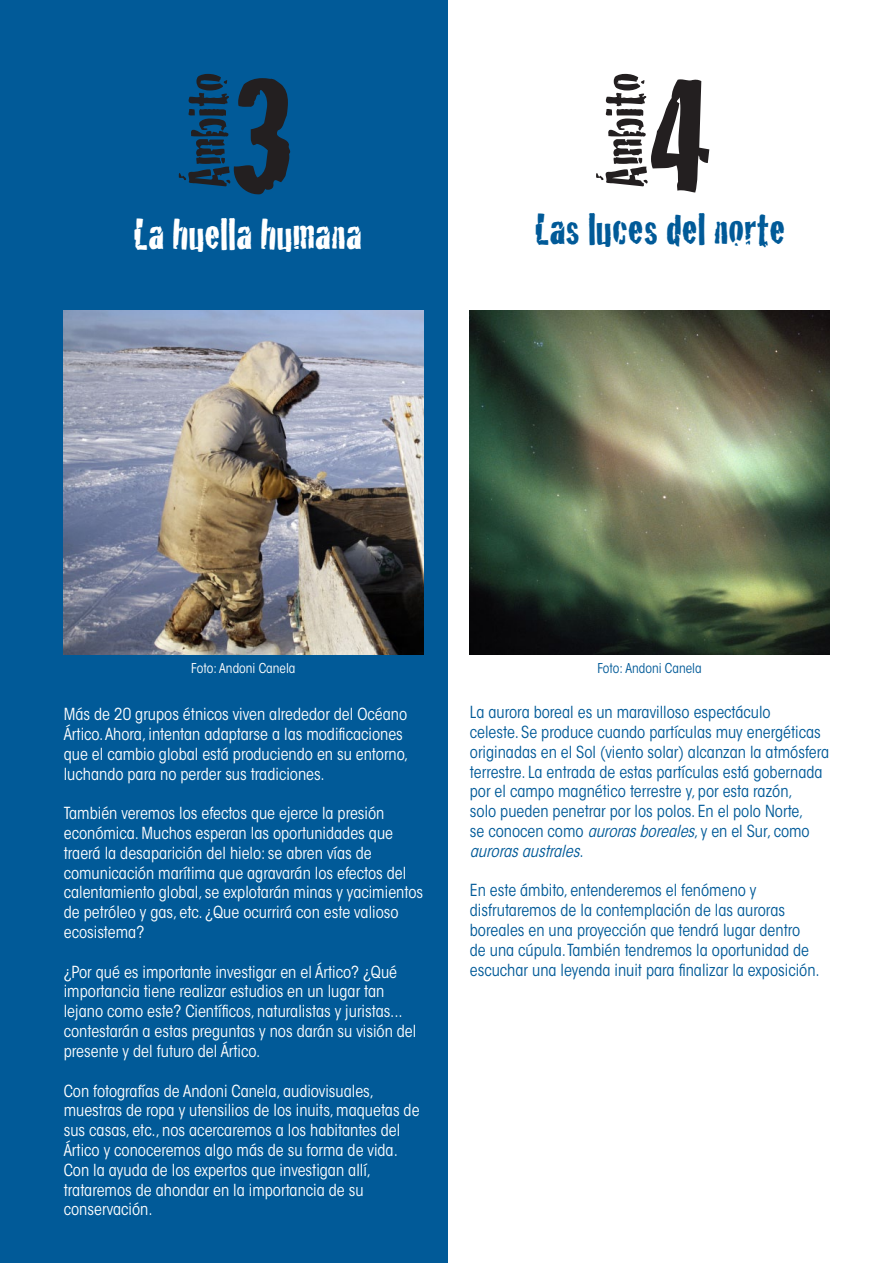
<style>
.page{position:relative;width:893px;height:1263px;background:#fff}
.page>*{position:absolute;margin:0;border:0;box-sizing:border-box;transform-origin:0 0}
.t1{font:174.6px "Cracked";color:#231f20}
.t2{font:55.35px "Cracked";color:#231f20}
.t3{font:45px "Cracked";color:#015a98}
.t4{font:45px "Cracked";color:#fff}
.t5{font:condensed 16.5px/19.8px "ITC Avant Garde Std";color:#fff}
.t6{font:condensed 16.5px/19.8px "ITC Avant Garde Std";color:#015a98}
.t7{font:condensed 13.5px "ITC Avant Garde Std";color:#fff}
.t8{font:condensed 13.5px "ITC Avant Garde Std";color:#015a98}
.s1{font-style:italic}
</style>
<div class="page">
<div style="left:0;top:0;width:448px;height:1263px;background:#015a98"></div>
<img style="left:470px;top:310px;width:359px;height:345px">
<img style="left:64px;top:310px;width:359px;height:345px">
<h2 class="t2" style="left:164px;top:188px;width:117px;rotate:-90deg">Ámbito</h2>
<h1 class="t1" style="left:229px;top:-5px;width:67px">3</h1>
<h2 class="t2" style="left:581px;top:188px;width:117px;rotate:-90deg">Ámbito</h2>
<h1 class="t1" style="left:647px;top:-5px;width:67px">4</h1>
<h3 class="t4" style="left:133px;top:199px;width:230px">La huella humana</h3>
<h3 class="t3" style="left:535px;top:194px;width:252px">Las luces del norte</h3>
<p class="t7" style="left:191px;top:660px;width:106px">Foto: Andoni Canela</p>
<p class="t8" style="left:597px;top:660px;width:106px">Foto: Andoni Canela</p>
<p class="t5" style="left:64px;top:704px;width:346px">Más de 20 grupos étnicos viven alrededor del Océano Ártico. Ahora, intentan adaptarse a las modificaciones que el cambio global está produciendo en su entorno, luchando para no perder sus tradiciones.</p>
<p class="t5" style="left:64px;top:803px;width:361px">También veremos los efectos que ejerce la presión económica. Muchos esperan las oportunidades que traerá la desaparición del hielo: se abren vías de comunicación marítima que agravarán los efectos del calentamiento global, se explotarán minas y yacimientos de petróleo y gas, etc. ¿Que ocurrirá con este valioso ecosistema?</p>
<p class="t5" style="left:64px;top:962px;width:354px">¿Por qué es importante investigar en el Ártico? ¿Qué importancia tiene realizar estudios en un lugar tan lejano como este? Científicos, naturalistas y juristas... contestarán a estas preguntas y nos darán su visión del presente y del futuro del Ártico.</p>
<p class="t5" style="left:64px;top:1081px;width:357px">Con fotografías de Andoni Canela, audiovisuales, muestras de ropa y utensilios de los inuits, maquetas de sus casas, etc., nos acercaremos a los habitantes del Ártico y conoceremos algo más de su forma de vida.<br>Con la ayuda de los expertos que investigan allí, trataremos de ahondar en la importancia de su conservación.</p>
<p class="t6" style="left:470px;top:702px;width:361px">La aurora boreal es un maravilloso espectáculo<br>celeste. Se produce cuando partículas muy energéticas originadas en el Sol (viento solar) alcanzan la atmósfera terrestre. La entrada de estas partículas está gobernada por el campo magnético terrestre y, por esta razón,<br>solo pueden penetrar por los polos. En el polo Norte,<br>se conocen como <span class="s1">aurorasboreales</span>, y en el Sur, como <span class="s1">aurorasaustrales</span>.</p>
<p class="t6" style="left:470px;top:880px;width:351px">En este ámbito, entenderemos el fenómeno y disfrutaremos de la contemplación de las auroras boreales en una proyección que tendrá lugar dentro de una cúpula. También tendremos la oportunidad de escuchar una leyenda inuit para finalizar la exposición.</p>
</div>
